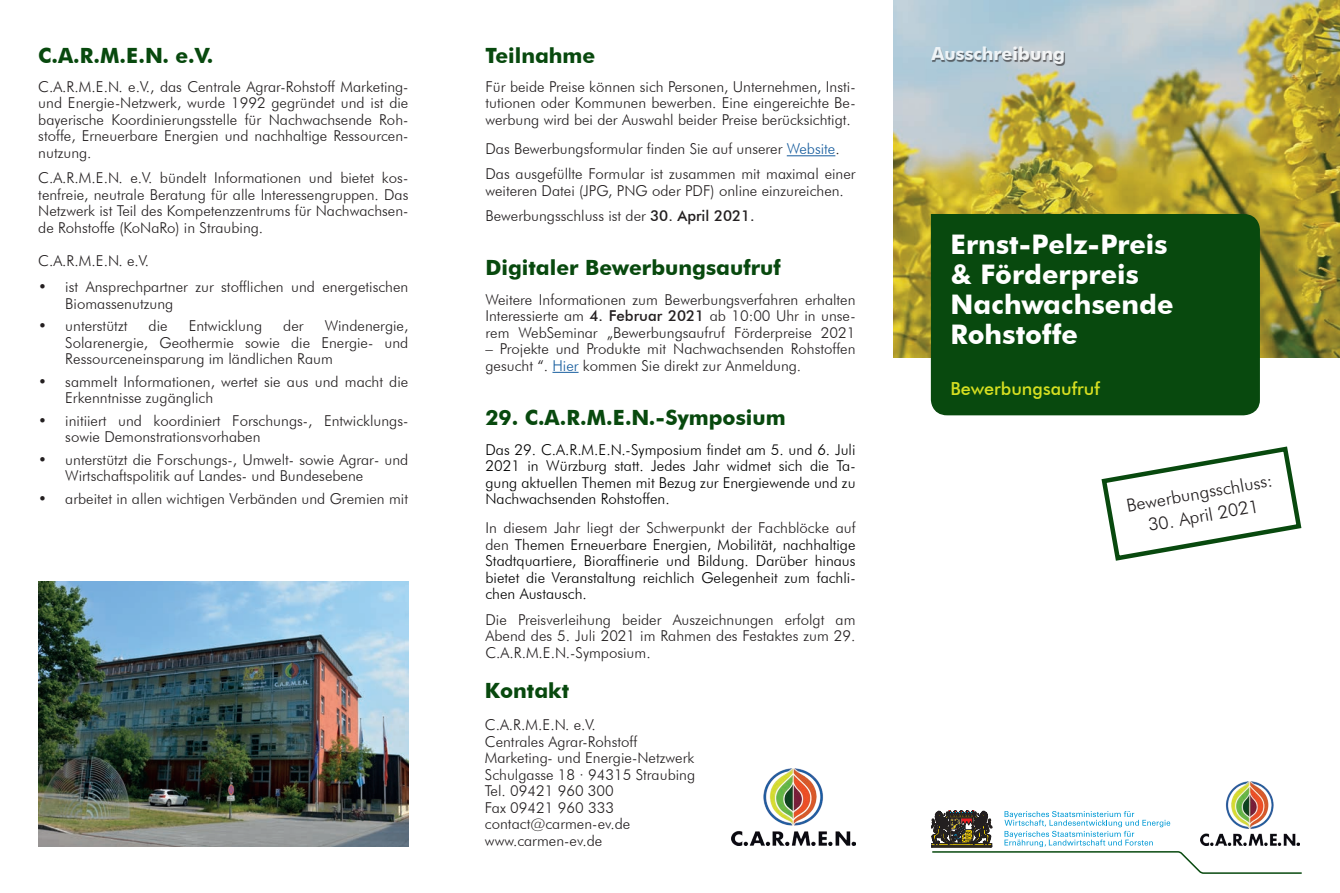
<style>
.page{position:relative;width:1340px;height:893px;background:#fff}
.page>*{position:absolute;margin:0;border:0;box-sizing:border-box;transform-origin:0 0}
.t1{font:700 27px/30px "Futura BT";color:#fff}
.t2{font:700 21px "Futura BT";color:#08490e}
.t3{font:300 18px "Futura BT";color:#231f20}
.t4{font:500 18px "Futura BT";color:#d6df21}
.t5{font:700 18px "Futura BT";color:#fff}
.t6{font:300 15px/16.5px "Futura BT";color:#231f20}
.t7{font:300 15px/16.5px "Futura BT";color:#000;text-align:justify}
.s1{color:#175d9e}
.s2{font-weight:500}
.s3{color:#231f20}
</style>
<div class="page">
<img style="left:893px;top:0;width:446px;height:357px">
<div style="left:932px;top:48px;width:133px;height:18px;background:#231f20;opacity:.75"></div>
<div style="left:930px;top:213px;width:330px;height:203px;background:#08490e"></div>
<svg style="left:1101px;top:446px;width:201px;height:115px"></svg>
<img style="left:1225px;top:781px;width:49px;height:29px">
<img style="left:731px;top:769px;width:124px;height:77px">
<hr style="left:786px;top:155px;width:49px;height:1px;background:#175d9e">
<svg style="left:552px;top:372px;width:26px;height:1px"></svg>
<img style="left:38px;top:581px;width:370px;height:265px">
<svg style="left:931px;top:810px;width:371px;height:64px"></svg>
<h2 class="t2" style="left:38px;top:43px;width:176px">C.A.R.M.E.N. e.V.</h2>
<p class="t6" style="left:38px;top:78px;width:371px;text-align:justify">C.A.R.M.E.N. e.V., das Centrale Agrar-Rohstoff Marketing&shy;und Energie-Netzwerk, wurde 1992 gegründet und ist die bayerische Koordinierungsstelle für Nachwachsende Roh&shy;stoffe, Erneuerbare Energien und nachhaltige Ressourcen&shy;nutzung.</p>
<p class="t6" style="left:38px;top:169px;width:371px;text-align:justify">C.A.R.M.E.N. e.V. bündelt Informationen und bietet kos&shy;tenfreie, neutrale Beratung für alle Interessengruppen. Das Netzwerk ist Teil des Kompetenzzentrums für Nachwachsen&shy;de Rohstoffe (KoNaRo) in Straubing.</p>
<p class="t6" style="left:38px;top:252px;width:112px">C.A.R.M.E.N. e.V.</p>
<p class="t6" style="left:65px;top:278px;width:344px;text-indent:-27px">• ist Ansprechpartner zur stofflichen und energetischen<br>Biomassenutzung</p>
<p class="t6" style="left:38px;top:317px;width:91px">• unterstützt</p>
<p class="t6" style="left:149px;top:317px;width:21px">die</p>
<p class="t6" style="left:189px;top:317px;width:75px">Entwicklung</p>
<p class="t6" style="left:283px;top:317px;width:22px">der</p>
<p class="t6" style="left:65px;top:317px;width:344px;text-align:justify;text-indent:259px">Windenergie, Solarenergie, Geothermie sowie die Energie- und Ressourceneinsparung im ländlichen Raum</p>
<p class="t6" style="left:65px;top:373px;width:344px;text-indent:-27px">• sammelt Informationen, wertet sie aus und macht die<br>Erkenntnisse zugänglich</p>
<p class="t6" style="left:65px;top:412px;width:344px;text-indent:-27px">• initiiert und koordiniert Forschungs-, Entwicklungs&shy;sowie Demonstrationsvorhaben</p>
<p class="t6" style="left:65px;top:451px;width:344px;text-indent:-27px">• unterstützt die Forschungs-, Umwelt- sowie Agrar- und<br>Wirtschaftspolitik auf Landes- und Bundesebene</p>
<p class="t6" style="left:38px;top:490px;width:371px">• arbeitet in allen wichtigen Verbänden und Gremien mit</p>
<h2 class="t2" style="left:485px;top:42px;width:111px">Teilnahme</h2>
<p class="t6" style="left:485px;top:78px;width:371px;text-align:justify">Für beide Preise können sich Personen, Unternehmen, Insti&shy;tutionen oder Kommunen bewerben. Eine eingereichte Be&shy;werbung wird bei der Auswahl beider Preise berücksichtigt.</p>
<p class="t6" style="left:485px;top:136px;width:371px;line-height:25px">Das Bewerbungsformular finden Sie auf unserer <span class="s1">Website</span>.<br>Das ausgefüllte Formular ist zusammen mit maximal einer</p>
<p class="t6" style="left:485px;top:178px;width:360px;line-height:25px">weiteren Datei (JPG, PNG oder PDF) online einzureichen.<br>Bewerbungsschluss ist der <span class="s2">30. April 2021.</span></p>
<h2 class="t2" style="left:485px;top:255px;width:297px">Digitaler Bewerbungsaufruf</h2>
<p class="t6" style="left:485px;top:291px;width:371px;text-align:justify">Weitere Informationen zum Bewerbungsverfahren erhalten Interessierte am <span class="s2">4. Februar 2021</span> ab 10:00 Uhr in unse&shy;rem WebSeminar „Bewerbungsaufruf Förderpreise 2021</p>
<p class="t6" style="left:485px;top:340px;width:371px">– Projekte und Produkte mit Nachwachsenden Rohstoffen gesucht “. <span class="s1">Hier</span> kommen Sie direkt zur Anmeldung.</p>
<h2 class="t2" style="left:485px;top:405px;width:302px">29. C.A.R.M.E.N.-Symposium</h2>
<p class="t7" style="left:485px;top:441px;width:371px">Das 29. C.A.R.M.E.N.-Symposium findet am 5. und 6. Juli 2021 in Würzburg statt. Jedes Jahr widmet sich die Ta&shy;gung aktuellen Themen mit Bezug zur Energiewende und zu Nachwachsenden Rohstoffen.</p>
<p class="t7" style="left:485px;top:520px;width:371px"><span class="s3">In diesem Jahr liegt der Schwerpunkt der Fachblöcke auf den</span> Themen Erneuerbare Energien, Mobilität, nachhaltige Stadtquartiere, Bioraffinerie und Bildung. Darüber hinaus bietet die Veranstaltung reichlich Gelegenheit zum fachli&shy;chen Austausch.</p>
<p class="t6" style="left:485px;top:611px;width:371px;text-align:justify">Die Preisverleihung beider Auszeichnungen erfolgt am Abend des 5. Juli 2021 im Rahmen des Festaktes zum 29.<br>C.A.R.M.E.N.-Symposium.</p>
<h2 class="t2" style="left:485px;top:677px;width:86px">Kontakt</h2>
<p class="t6" style="left:485px;top:717px;width:212px">C.A.R.M.E.N. e.V.<br>Centrales Agrar-Rohstoff<br>Marketing- und Energie-Netzwerk<br>Schulgasse 18 · 94315 Straubing<br>Tel. 09421 960 300<br>Fax 09421 960 333 contact@carmen-ev.de www.carmen-ev.de</p>
<p class="t5" style="left:931px;top:43px;width:135px">Ausschreibung</p>
<h1 class="t1" style="left:950px;top:229px;width:225px">Ernst-Pelz-Preis &amp; Förderpreis<br>Nachwachsende<br>Rohstoffe</h1>
<p class="t4" style="left:950px;top:378px;width:151px">Bewerbungsaufruf</p>
<p class="t3" style="left:1124px;top:495px;width:149px;rotate:-10deg">Bewerbungsschluss:</p>
<p class="t3" style="left:1146px;top:514px;width:114px;rotate:-10deg">30. April 2021</p>
</div>
